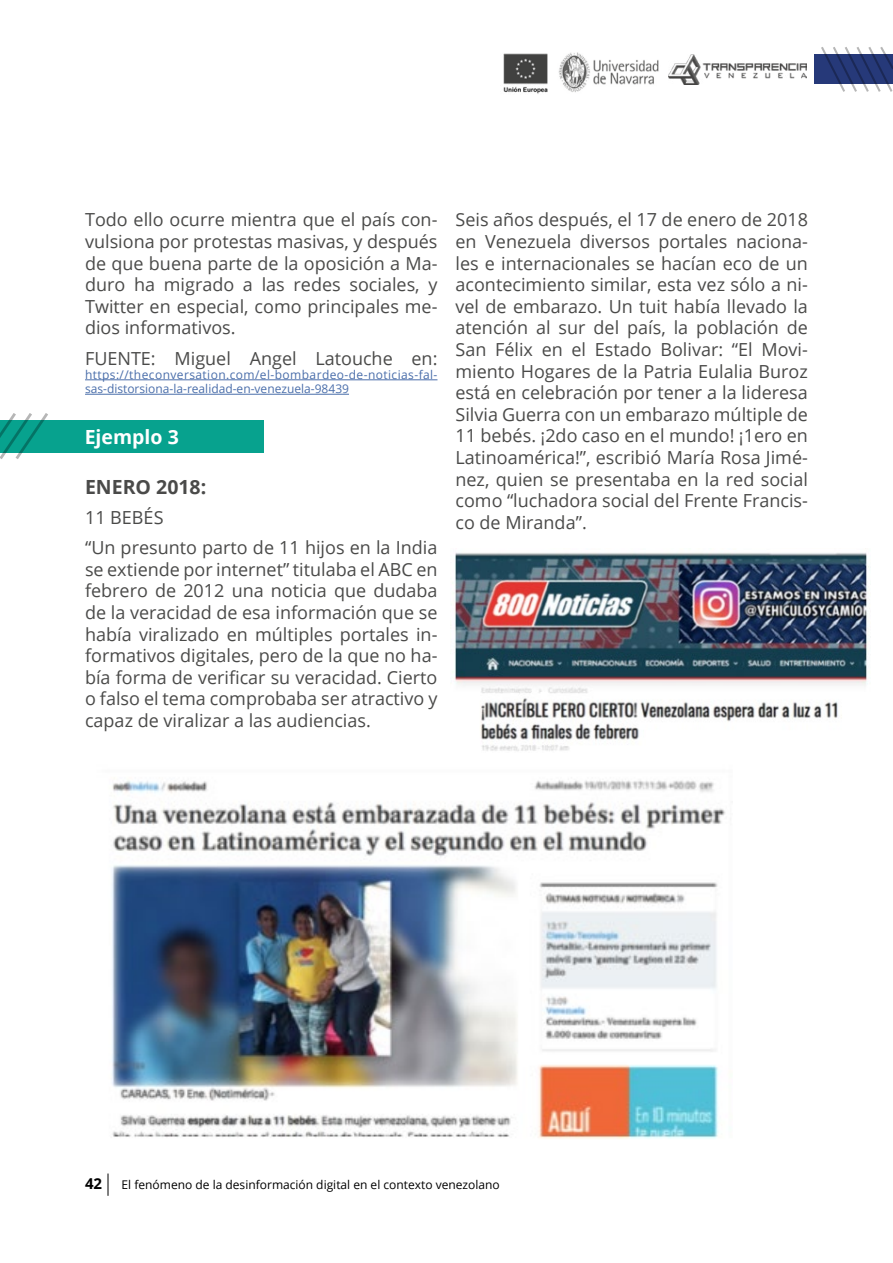
<style>
.page{position:relative;width:893px;height:1263px;background:#fff}
.page>*{position:absolute;margin:0;border:0;box-sizing:border-box;transform-origin:0 0}
.t1{font:700 19.5px "Open Sans";color:#4a4a49}
.t2{font:700 19.5px "Open Sans";color:#fff}
.t3{font:18px/21.6px "Open Sans";color:#4a4a49;text-align:justify}
.t4{font:700 15px "Open Sans";color:#000}
.t5{font:12px/14.4px "Open Sans";letter-spacing:.035em;color:#4a6eaa}
.t6{font:12px "Open Sans";color:#000}
</style>
<div class="page">
<div style="left:814px;top:54px;width:79px;height:29px;background:#263979"></div>
<img style="left:669px;top:54px;width:138px;height:30px">
<img style="left:558px;top:52px;width:101px;height:40px">
<img style="left:503px;top:53px;width:45px;height:41px">
<svg style="left:108px;top:1173px;width:1px;height:23px"></svg>
<svg style="left:819px;top:47px;width:74px;height:45px"></svg>
<hr style="left:85px;top:379px;width:352px;height:1px;background:#4a6eaa">
<hr style="left:85px;top:394px;width:264px;height:1px;background:#4a6eaa">
<div style="left:0;top:421px;width:264px;height:32px;background:#07a28e"></div>
<svg style="left:0;top:413px;width:51px;height:46px"></svg>
<img style="left:455px;top:552px;width:414px;height:199px">
<img style="left:111px;top:780px;width:615px;height:359px">
<p class="t3" style="left:85px;top:209px;width:354px">Todo ello ocurre mientra que el país con&shy;vulsiona por protestas masivas, y después de que buena parte de la oposición a Ma&shy;duro ha migrado a las redes sociales, y Twitter en especial, como principales me&shy;dios informativos.</p>
<p class="t3" style="left:85px;top:347px;width:354px">FUENTE: Miguel Angel Latouche en:</p>
<p class="t5" style="left:85px;top:367px;width:354px">https://theconversation.com/el-bombardeo-de-noticias-fal&shy;sas-distorsiona-la-realidad-en-venezuela-98439</p>
<p class="t2" style="left:85px;top:423px;width:96px">Ejemplo 3</p>
<p class="t1" style="left:85px;top:473px;width:123px">ENERO 2018:</p>
<p class="t3" style="left:85px;top:502px;width:354px;line-height:30.2px">11 BEBÉS<br>“Un presunto parto de 11 hijos en la India</p>
<p class="t3" style="left:85px;top:558px;width:354px">se extiende por internet” titulaba el ABC en febrero de 2012 una noticia que dudaba de la veracidad de esa información que se había viralizado en múltiples portales in&shy;formativos digitales, pero de la que no ha&shy;bía forma de verificar su veracidad. Cierto o falso el tema comprobaba ser atractivo y capaz de viralizar a las audiencias.</p>
<p class="t3" style="left:455px;top:209px;width:354px">Seis años después, el 17 de enero de 2018 en Venezuela diversos portales naciona&shy;les e internacionales se hacían eco de un acontecimiento similar, esta vez sólo a ni&shy;vel de embarazo. Un tuit había llevado la atención al sur del país, la población de San Félix en el Estado Bolivar: “El Movi&shy;miento Hogares de la Patria Eulalia Buroz está en celebración por tener a la lideresa Silvia Guerra con un embarazo múltiple de 11 bebés. ¡2do caso en el mundo! ¡1ero en Latinoamérica!”, escribió María Rosa Jimé&shy;nez, quien se presentaba en la red social como “luchadora social del Frente Francis&shy;co de Miranda”.</p>
<p class="t4" style="left:85px;top:1173px;width:19px">42</p>
<p class="t6" style="left:122px;top:1177px;width:380px">El fenómeno de la desinformación digital en el contexto venezolano</p>
</div>
